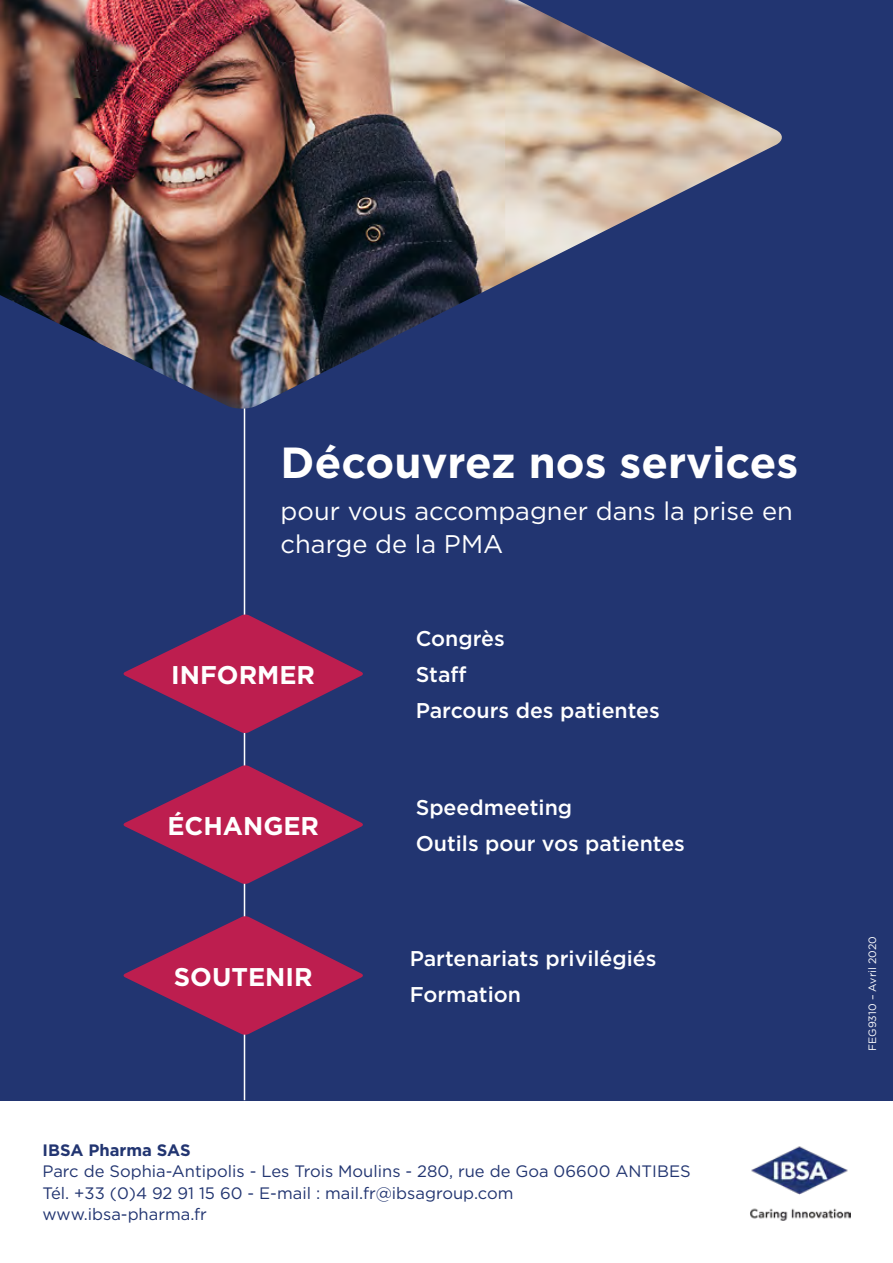
<style>
.page{position:relative;width:893px;height:1263px;background:#fff}
.page>*{position:absolute;margin:0;border:0;box-sizing:border-box;transform-origin:0 0}
.t1{font:700 43.5px "Gotham";color:#fff}
.t2{font:700 25.65px "Gotham";color:#fff}
.t3{font:25.5px/33px "Gotham";color:#fff}
.t4{font:500 21.3px/35.8px "Gotham";color:#fff}
.t5{font:16.5px/21.5px "Gotham";color:#223571}
.t6{font:700 16.5px "Gotham";color:#223571}
.t7{font:10.65px "Gotham";color:#fff}
</style>
<div class="page">
<div style="left:0;top:0;width:893px;height:1100px;background:#223571"></div>
<img style="left:750px;top:1146px;width:100px;height:74px">
<hr style="left:244px;top:396px;width:1px;height:704px;background:#fff">
<img style="left:0;top:0;width:782px;height:410px">
<svg style="left:123px;top:765px;width:240px;height:119px"></svg>
<svg style="left:123px;top:614px;width:240px;height:119px"></svg>
<svg style="left:123px;top:916px;width:240px;height:119px"></svg>
<h1 class="t1" style="left:281px;top:434px;width:519px">Découvrez nos services</h1>
<h3 class="t3" style="left:281px;top:494px;width:514px">pour vous accompagner dans la prise en charge de la PMA</h3>
<h2 class="t2" style="left:171px;top:658px;width:145px">INFORMER</h2>
<p class="t4" style="left:416px;top:621px;width:91px">Congrès</p>
<p class="t4" style="left:416px;top:657px;width:52px">Staff</p>
<p class="t4" style="left:416px;top:692px;width:246px">Parcours des patientes</p>
<h2 class="t2" style="left:167px;top:809px;width:153px">ÉCHANGER</h2>
<p class="t4" style="left:416px;top:789px;width:271px">Speedmeeting<br>Outils pour vos patientes</p>
<h2 class="t2" style="left:174px;top:960px;width:140px">SOUTENIR</h2>
<p class="t4" style="left:410px;top:940px;width:248px">Partenariats privilégiés<br>Formation</p>
<p class="t6" style="left:43px;top:1139px;width:150px">IBSA Pharma SAS</p>
<p class="t5" style="left:43px;top:1160px;width:650px">Parc de Sophia-Antipolis - Les Trois Moulins - 280, rue de Goa 06600 ANTIBES<br>Tél. +33 (0)4 92 91 15 60 - E-mail : mail.fr@ibsagroup.com<br>www.ibsa-pharma.fr</p>
<p class="t7" style="left:865px;top:1051px;width:116px;rotate:-90deg">FEG9310 – Avril 2020</p>
</div>
